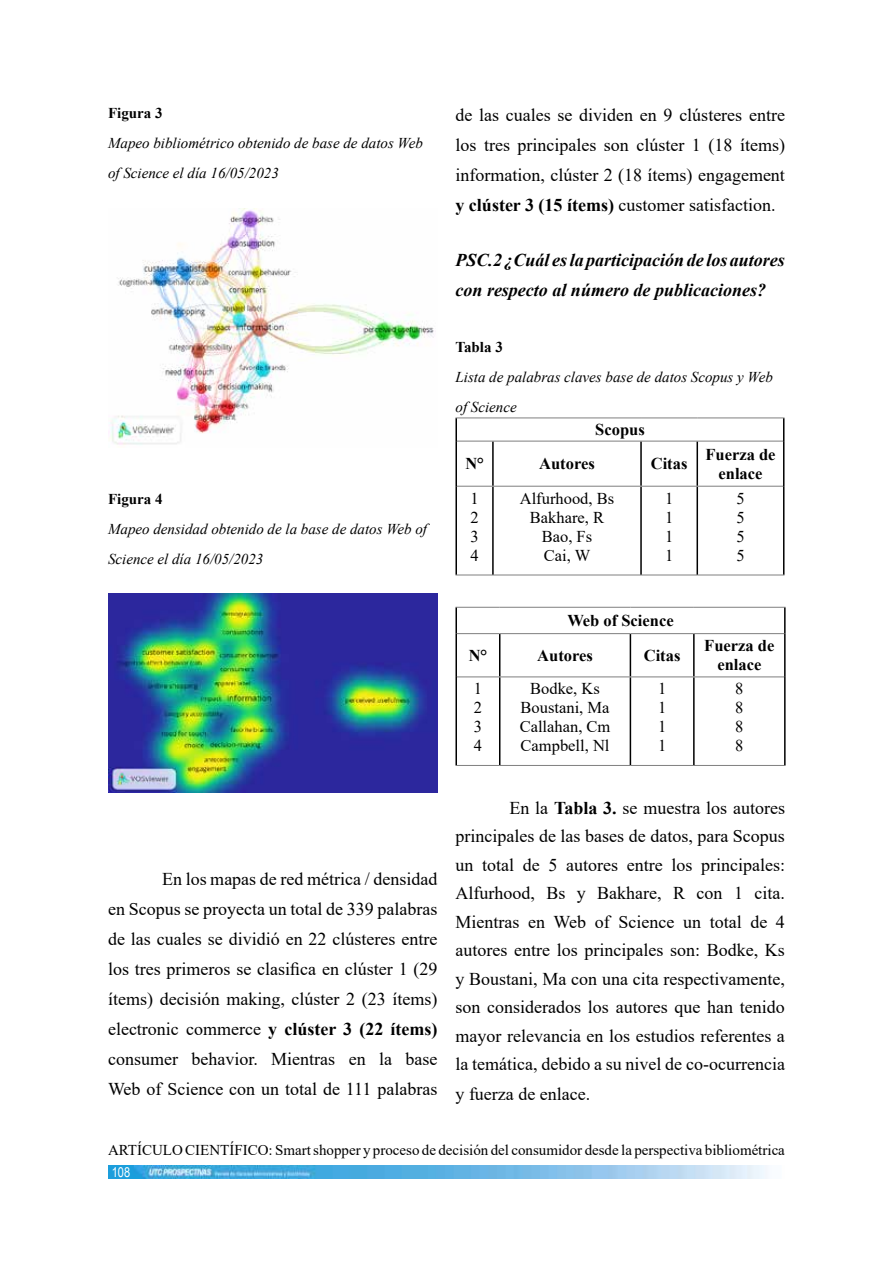
<style>
.page{position:relative;width:893px;height:1263px;background:#fff}
.page>*{position:absolute;margin:0;border:0;box-sizing:border-box;transform-origin:0 0}
.t1{font:18px/30px "Times New Roman";color:#000;text-align:justify}
.t2{font:italic 700 18px/30px "Times New Roman";color:#000}
.t3{font:16.5px/19px "Times New Roman";color:#000;text-align:justify}
.t4{font:700 16.5px/18.9px "Times New Roman";color:#000;text-align:center}
.t5{font:italic 15px/30px "Times New Roman";color:#000}
.t6{font:15px "Times New Roman";color:#000}
.t7{font:700 15px "Times New Roman";color:#000}
.t8{font:13.5px "Arial Narrow";color:#fff}
.s1{font-weight:700}
</style>
<div class="page">
<img style="left:108px;top:1165px;width:659px;height:13px">
<img style="left:108px;top:208px;width:328px;height:237px">
<img style="left:108px;top:594px;width:329px;height:198px">
<hr style="left:455px;top:418px;width:38px;height:1px;background:#7f7f7f">
<hr style="left:493px;top:418px;width:148px;height:1px;background:#7f7f7f">
<hr style="left:641px;top:418px;width:56px;height:1px;background:#7f7f7f">
<hr style="left:697px;top:418px;width:87px;height:1px;background:#7f7f7f">
<hr style="left:455px;top:575px;width:38px;height:1px;background:#7f7f7f">
<hr style="left:493px;top:575px;width:148px;height:1px;background:#7f7f7f">
<hr style="left:641px;top:575px;width:56px;height:1px;background:#7f7f7f">
<hr style="left:697px;top:575px;width:87px;height:1px;background:#7f7f7f">
<hr style="left:455px;top:418px;width:2px;height:23px;background:#000">
<svg style="left:783px;top:418px;width:1px;height:23px"></svg>
<hr style="left:455px;top:441px;width:2px;height:45px;background:#000">
<hr style="left:492px;top:441px;width:2px;height:45px;background:#000">
<hr style="left:640px;top:441px;width:2px;height:45px;background:#000">
<hr style="left:696px;top:441px;width:2px;height:45px;background:#000">
<hr style="left:783px;top:441px;width:1px;height:45px;background:#000">
<hr style="left:455px;top:486px;width:2px;height:89px;background:#000">
<hr style="left:492px;top:487px;width:2px;height:88px;background:#000">
<hr style="left:640px;top:487px;width:2px;height:88px;background:#000">
<hr style="left:696px;top:487px;width:2px;height:88px;background:#000">
<hr style="left:783px;top:486px;width:1px;height:89px;background:#000">
<hr style="left:493px;top:441px;width:148px;height:1px;background:#7f7f7f">
<hr style="left:641px;top:441px;width:56px;height:1px;background:#7f7f7f">
<hr style="left:697px;top:441px;width:86px;height:1px;background:#7f7f7f">
<hr style="left:457px;top:441px;width:36px;height:1px;background:#7f7f7f">
<hr style="left:457px;top:486px;width:36px;height:1px;background:#7f7f7f">
<hr style="left:493px;top:486px;width:148px;height:1px;background:#7f7f7f">
<hr style="left:641px;top:486px;width:56px;height:1px;background:#7f7f7f">
<hr style="left:697px;top:486px;width:86px;height:1px;background:#7f7f7f">
<hr style="left:455px;top:607px;width:45px;height:1px;background:#7f7f7f">
<hr style="left:500px;top:607px;width:130px;height:1px;background:#7f7f7f">
<hr style="left:630px;top:607px;width:64px;height:1px;background:#7f7f7f">
<hr style="left:694px;top:607px;width:92px;height:1px;background:#7f7f7f">
<hr style="left:455px;top:765px;width:45px;height:1px;background:#7f7f7f">
<hr style="left:500px;top:765px;width:130px;height:1px;background:#7f7f7f">
<hr style="left:630px;top:765px;width:64px;height:1px;background:#7f7f7f">
<hr style="left:694px;top:765px;width:92px;height:1px;background:#7f7f7f">
<hr style="left:455px;top:608px;width:2px;height:26px;background:#000">
<hr style="left:784px;top:608px;width:2px;height:26px;background:#000">
<hr style="left:455px;top:634px;width:2px;height:43px;background:#000">
<hr style="left:499px;top:634px;width:1px;height:42px;background:#000">
<hr style="left:630px;top:634px;width:1px;height:42px;background:#000">
<hr style="left:693px;top:634px;width:2px;height:42px;background:#000">
<hr style="left:784px;top:634px;width:2px;height:43px;background:#000">
<hr style="left:455px;top:677px;width:2px;height:88px;background:#000">
<hr style="left:499px;top:677px;width:1px;height:88px;background:#000">
<hr style="left:630px;top:677px;width:1px;height:88px;background:#000">
<hr style="left:693px;top:677px;width:2px;height:88px;background:#000">
<hr style="left:784px;top:677px;width:2px;height:88px;background:#000">
<hr style="left:500px;top:633px;width:130px;height:1px;background:#7f7f7f">
<hr style="left:630px;top:633px;width:64px;height:1px;background:#7f7f7f">
<hr style="left:694px;top:633px;width:90px;height:1px;background:#7f7f7f">
<hr style="left:457px;top:633px;width:43px;height:1px;background:#7f7f7f">
<hr style="left:457px;top:676px;width:43px;height:1px;background:#7f7f7f">
<hr style="left:500px;top:676px;width:130px;height:1px;background:#7f7f7f">
<hr style="left:630px;top:676px;width:64px;height:1px;background:#7f7f7f">
<hr style="left:694px;top:676px;width:90px;height:1px;background:#7f7f7f">
<p class="t7" style="left:108px;top:102px;width:56px">Figura 3</p>
<p class="t5" style="left:108px;top:128px;width:316px">Mapeo bibliométrico obtenido de base de datos Web of Science el día 16/05/2023</p>
<p class="t7" style="left:108px;top:488px;width:56px">Figura 4</p>
<p class="t5" style="left:108px;top:513px;width:320px">Mapeo densidad obtenido de la base de datos Web of<br>Science el día 16/05/2023</p>
<p class="t1" style="left:455px;top:99px;width:331px">de las cuales se dividen en 9 clústeres entre los tres principales son clúster 1 (18 ítems) information, clúster 2 (18 ítems) engagement <span class="s1">y clúster 3 (15 ítems)</span> customer satisfaction.</p>
<p class="t2" style="left:455px;top:245px;width:331px">PSC.2 ¿Cuál es la participación de los autores con respecto al número de publicaciones?</p>
<p class="t7" style="left:455px;top:336px;width:49px">Tabla 3</p>
<p class="t5" style="left:455px;top:361px;width:319px">Lista de palabras claves base de datos Scopus y Web of Science</p>
<p class="t4" style="left:595px;top:420px;width:51px">Scopus</p>
<p class="t4" style="left:465px;top:454px;width:20px">N°</p>
<p class="t4" style="left:539px;top:454px;width:57px">Autores</p>
<p class="t4" style="left:651px;top:454px;width:38px">Citas</p>
<p class="t4" style="left:705px;top:444px;width:72px">Fuerza de enlace</p>
<p class="t3" style="left:470px;top:488px;width:10px">1<br>2<br>3<br>4</p>
<p class="t3" style="left:520px;top:488px;width:96px;text-align:center">Alfurhood, Bs<br>Bakhare, R<br>Bao, Fs<br>Cai, W</p>
<p class="t3" style="left:665px;top:488px;width:10px">1<br>1<br>1<br>1</p>
<p class="t3" style="left:736px;top:488px;width:10px">5<br>5<br>5<br>5</p>
<p class="t4" style="left:567px;top:611px;width:108px">Web of Science</p>
<p class="t4" style="left:469px;top:645px;width:20px">N°</p>
<p class="t4" style="left:537px;top:645px;width:57px">Autores</p>
<p class="t4" style="left:644px;top:645px;width:38px">Citas</p>
<p class="t4" style="left:704px;top:636px;width:72px">Fuerza de enlace</p>
<p class="t3" style="left:474px;top:679px;width:10px">1<br>2<br>3<br>4</p>
<p class="t3" style="left:520px;top:679px;width:92px;text-align:center">Bodke, Ks<br>Boustani, Ma<br>Callahan, Cm<br>Campbell, Nl</p>
<p class="t3" style="left:658px;top:679px;width:10px">1<br>1<br>1<br>1</p>
<p class="t3" style="left:735px;top:679px;width:10px">8<br>8<br>8<br>8</p>
<p class="t1" style="left:108px;top:863px;width:331px;text-indent:54px">En los mapas de red métrica / densidad en Scopus se proyecta un total de 339 palabras de las cuales se dividió en 22 clústeres entre los tres primeros se clasifica en clúster 1 (29 ítems) decisión making, clúster 2 (23 ítems) electronic commerce <span class="s1">y clúster 3 (22 ítems) </span>consumer behavior. Mientras en la base Web of Science con un total de 111 palabras</p>
<p class="t1" style="left:455px;top:793px;width:331px;line-height:28.7px;text-indent:54px">En la <span class="s1">Tabla 3.</span> se muestra los autores principales de las bases de datos, para Scopus un total de 5 autores entre los principales:<br>Alfurhood, Bs y Bakhare, R con 1 cita.<br>Mientras en Web of Science un total de 4 autores entre los principales son: Bodke, Ks y Boustani, Ma con una cita respectivamente, son considerados los autores que han tenido mayor relevancia en los estudios referentes a la temática, debido a su nivel de co-ocurrencia y fuerza de enlace.</p>
<p class="t6" style="left:108px;top:1139px;width:678px">ARTÍCULO CIENTÍFICO: Smart shopper y proceso de decisión del consumidor desde la perspectiva bibliométrica</p>
<p class="t8" style="left:112px;top:1162px;width:20px">108</p>
</div>
